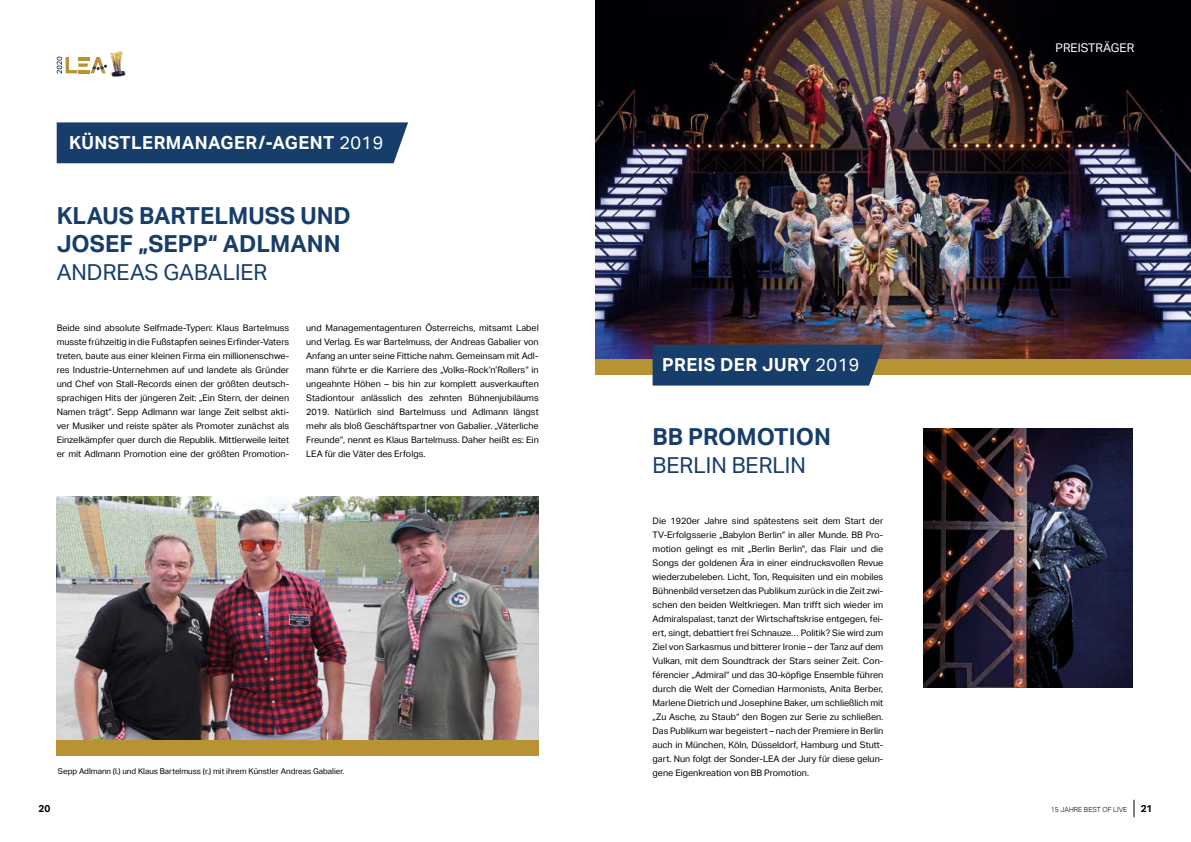
<style>
.page{position:relative;width:1191px;height:842px;background:#fff}
.page>*{position:absolute;margin:0;border:0;box-sizing:border-box;transform-origin:0 0}
.t1{font:700 23.4px/28.1px "Aktiv Grotesk";color:#173d6a}
.t2{font:22px "Aktiv Grotesk";color:#173d6a}
.t3{font:700 18px "Aktiv Grotesk";letter-spacing:.025em;color:#fff}
.t4{font:12px "Aktiv Grotesk";color:#fff}
.t5{font:700 10px "Aktiv Grotesk";color:#000}
.t6{font:9px/14px "Aktiv Grotesk";color:#000;text-align:justify}
.t7{font:8px "Aktiv Grotesk";color:#000}
.t8{font:300 7px "Aktiv Grotesk";color:#000}
.s1{font-weight:400}
</style>
<div class="page">
<img style="left:110px;top:51px;width:15px;height:26px">
<svg style="left:57px;top:57px;width:50px;height:17px"></svg>
<svg style="left:1133px;top:800px;width:1px;height:17px"></svg>
<img style="left:595px;top:0;width:596px;height:359px">
<div style="left:595px;top:359px;width:596px;height:15px;background:#b79333"></div>
<div style="left:652px;top:345px;width:231px;height:41px;background:#173d6a"></div>
<img style="left:923px;top:428px;width:209px;height:259px">
<div style="left:57px;top:122px;width:351px;height:41px;background:#173d6a"></div>
<img style="left:57px;top:496px;width:482px;height:244px">
<div style="left:57px;top:740px;width:482px;height:15px;background:#b79333"></div>
<h3 class="t3" style="left:69px;top:132px;width:316px">KÜNSTLERMANAGER/-AGENT <span class="s1">2019</span></h3>
<h1 class="t1" style="left:57px;top:202px;width:296px">KLAUS BARTELMUSS UND<br>JOSEF „SEPP“ ADLMANN</h1>
<h2 class="t2" style="left:57px;top:260px;width:212px">ANDREAS GABALIER</h2>
<p class="t6" style="left:57px;top:320px;width:234px">Beide sind absolute Selfmade-Typen: Klaus Bartelmuss musste frühzeitig in die Fußstapfen seines Erfinder-Vaters treten, baute aus einer kleinen Firma ein millionenschwe&shy;res Industrie-Unternehmen auf und landete als Gründer und Chef von Stall-Records einen der größten deutsch&shy;sprachigen Hits der jüngeren Zeit: „Ein Stern, der deinen Namen trägt“. Sepp Adlmann war lange Zeit selbst akti&shy;ver Musiker und reiste später als Promoter zunächst als Einzelkämpfer quer durch die Republik. Mittlerweile leitet er mit Adlmann Promotion eine der größten Promotion-</p>
<p class="t6" style="left:306px;top:320px;width:234px">und Managementagenturen Österreichs, mitsamt Label und Verlag. Es war Bartelmuss, der Andreas Gabalier von Anfang an unter seine Fittiche nahm. Gemeinsam mit Adl&shy;mann führte er die Karriere des „Volks-Rock’n’Rollers“ in ungeahnte Höhen – bis hin zur komplett ausverkauften Stadiontour anlässlich des zehnten Bühnenjubiläums 2019. Natürlich sind Bartelmuss und Adlmann längst mehr als bloß Geschäftspartner von Gabalier. „Väterliche Freunde“, nennt es Klaus Bartelmuss. Daher heißt es: Ein LEA für die Väter des Erfolgs.</p>
<p class="t7" style="left:58px;top:767px;width:288px">Sepp Adlmann (l.) und Klaus Bartelmuss (r.) mit ihrem Künstler Andreas Gabalier.</p>
<h3 class="t3" style="left:662px;top:354px;width:199px">PREIS DER JURY <span class="s1">2019</span></h3>
<h1 class="t1" style="left:652px;top:423px;width:180px">BB PROMOTION</h1>
<h2 class="t2" style="left:652px;top:452px;width:155px">BERLIN BERLIN</h2>
<p class="t6" style="left:652px;top:514px;width:232px">Die 1920er Jahre sind spätestens seit dem Start der TV-Erfolgsserie „Babylon Berlin“ in aller Munde. BB Pro&shy;motion gelingt es mit „Berlin Berlin“, das Flair und die Songs der goldenen Ära in einer eindrucksvollen Revue wiederzubeleben. Licht, Ton, Requisiten und ein mobiles Bühnenbild versetzen das Publikum zurück in die Zeit zwi&shy;schen den beiden Weltkriegen. Man trifft sich wieder im Admiralspalast, tanzt der Wirtschaftskrise entgegen, fei&shy;ert, singt, debattiert frei Schnauze… Politik? Sie wird zum Ziel von Sarkasmus und bitterer Ironie – der Tanz auf dem Vulkan, mit dem Soundtrack der Stars seiner Zeit. Con&shy;férencier „Admiral“ und das 30-köpfige Ensemble führen durch die Welt der Comedian Harmonists, Anita Berber, Marlene Dietrich und Josephine Baker, um schließlich mit „Zu Asche, zu Staub“ den Bogen zur Serie zu schließen.<br>Das Publikum war begeistert – nach der Premiere in Berlin auch in München, Köln, Düsseldorf, Hamburg und Stutt&shy;gart. Nun folgt der Sonder-LEA der Jury für diese gelun&shy;gene Eigenkreation von BB Promotion.</p>
<h3 class="t4" style="left:1055px;top:40px;width:80px">PREISTRÄGER</h3>
<p class="t5" style="left:38px;top:803px;width:13px">20</p>
<p class="t8" style="left:1050px;top:805px;width:78px">15 JAHRE BEST OF LIVE</p>
<p class="t5" style="left:1140px;top:803px;width:13px">21</p>
</div>
